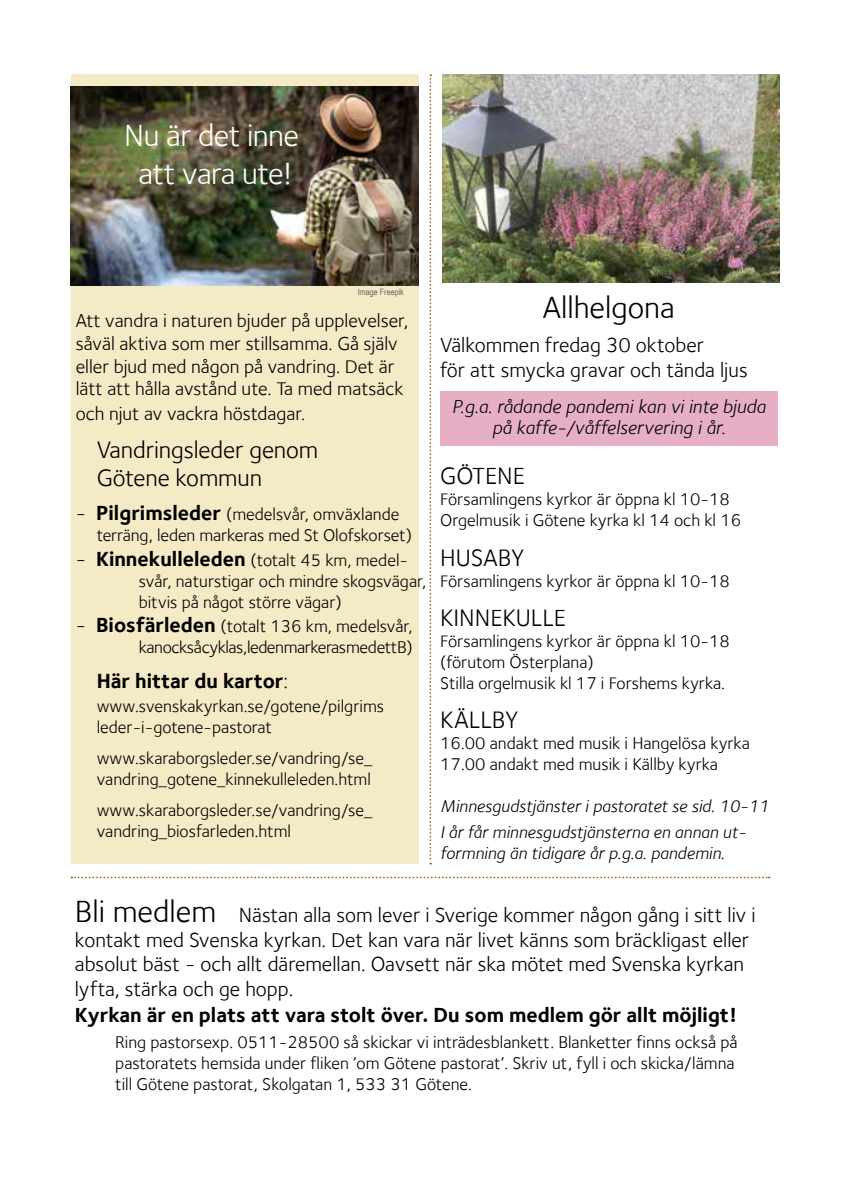
<style>
.page{position:relative;width:844px;height:1191px;background:#fff}
.page>*{position:absolute;margin:0;border:0;box-sizing:border-box;transform-origin:0 0}
.t1{font:31.5px/37.8px "Foundry Sterling";letter-spacing:-.015em;color:#fff;text-align:center}
.t2{font:31.5px "Foundry Sterling";color:#000}
.t3{font:24.5px/28px "Foundry Sterling";letter-spacing:-.005em;color:#000}
.t4{font:21px/24.7px "Foundry Sterling";color:#000}
.t5{font:700 21px "Foundry Sterling";color:#000}
.t6{font:19.25px/22.8px "Foundry Sterling";color:#000}
.t7{font:italic 19.25px/21px "Foundry Sterling";color:#000;text-align:center}
.t8{font:17.5px/21px "Foundry Sterling";color:#000}
.t9{font:italic 17.5px/25.9px "Foundry Sterling";color:#000}
.t10{font:17.5px/21px "Foundry Sterling";letter-spacing:-.025em;color:#000;text-align:right}
.t11{font:8.75px "Arial Narrow";color:#646363}
.s1{font-size:21px}
.s2{font-weight:700;font-size:21px}
.s3{font-weight:400}
.s4{font-size:31.5px}
</style>
<div class="page">
<div style="left:71px;top:74px;width:347px;height:790px;background:#f5eac6"></div>
<img style="left:70px;top:87px;width:348px;height:198px">
<div style="left:440px;top:391px;width:337px;height:55px;background:#e7afc5"></div>
<img style="left:442px;top:74px;width:337px;height:208px">
<svg style="left:429px;top:74px;width:2px;height:790px"></svg>
<svg style="left:71px;top:876px;width:698px;height:2px"></svg>
<h1 class="t1" style="left:124px;top:116px;width:176px">Nu är det inne att vara ute!</h1>
<p class="t11" style="left:358px;top:285px;width:47px">Image Freepik</p>
<p class="t6" style="left:76px;top:309px;width:334px">Att vandra i naturen bjuder på upplevelser, såväl aktiva som mer stillsamma. Gå själv eller bjud med någon på vandring. Det är lätt att hålla avstånd ute. Ta med matsäck</p>
<p class="t6" style="left:76px;top:402px;width:231px">och njut av vackra höstdagar.</p>
<h2 class="t3" style="left:97px;top:435px;width:223px">Vandringsleder genom<br>Götene kommun</h2>
<p class="t8" style="left:97px;top:504px;width:317px;text-indent:-21px"><span class="s1">-</span> <span class="s2">Pilgrimsleder</span> (medelsvår, omväxlande terräng, leden markeras med St Olofskorset)</p>
<p class="t8" style="left:139px;top:549px;width:289px;text-indent:-63px"><span class="s1">-</span> <span class="s2">Kinnekulleleden</span> (totalt 45 km, medel&shy;svår, naturstigar och mindre skogsvägar, bitvis på något större vägar)</p>
<p class="t10" style="left:76px;top:616px;width:338px"><span class="s1">-</span> <span class="s2">Biosfärleden</span> (totalt 136 km, medelsvår, kan också cyklas, leden markeras med ett B)</p>
<p class="t5" style="left:97px;top:668px;width:193px">Här hittar du kartor<span class="s3">:</span></p>
<p class="t8" style="left:97px;top:695px;width:289px">www.svenskakyrkan.se/gotene/pilgrims leder-i-gotene-pastorat</p>
<p class="t8" style="left:97px;top:747px;width:277px">www.skaraborgsleder.se/vandring/se_ vandring_gotene_kinnekulleleden.html</p>
<p class="t8" style="left:97px;top:799px;width:277px">www.skaraborgsleder.se/vandring/se_ vandring_biosfarleden.html</p>
<h1 class="t2" style="left:542px;top:289px;width:133px">Allhelgona</h1>
<p class="t4" style="left:440px;top:333px;width:309px">Välkommen fredag 30 oktober<br>för att smycka gravar och tända ljus</p>
<p class="t7" style="left:452px;top:396px;width:315px">P.g.a. rådande pandemi kan vi inte bjuda på kaffe-/våffelservering i år.</p>
<h2 class="t3" style="left:440px;top:462px;width:86px">GÖTENE</h2>
<p class="t8" style="left:440px;top:489px;width:302px">Församlingens kyrkor är öppna kl 10-18<br>Orgelmusik i Götene kyrka kl 14 och kl 16</p>
<h2 class="t3" style="left:440px;top:543px;width:85px">HUSABY</h2>
<p class="t8" style="left:440px;top:570px;width:291px">Församlingens kyrkor är öppna kl 10-18</p>
<h2 class="t3" style="left:440px;top:603px;width:127px">KINNEKULLE</h2>
<p class="t8" style="left:440px;top:630px;width:291px">Församlingens kyrkor är öppna kl 10-18 (förutom Österplana)<br>Stilla orgelmusik kl 17 i Forshems kyrka.</p>
<h2 class="t3" style="left:440px;top:706px;width:79px">KÄLLBY</h2>
<p class="t8" style="left:440px;top:733px;width:311px">16.00 andakt med musik i Hangelösa kyrka<br>17.00 andakt med musik i Källby kyrka</p>
<p class="t9" style="left:440px;top:793px;width:330px">Minnesgudstjänster i pastoratet se sid. 10-11<br>I år får minnesgudstjänsterna en annan ut-</p>
<p class="t9" style="left:440px;top:840px;width:286px">formning än tidigare år p.g.a. pandemin.</p>
<p class="t4" style="left:75px;top:902px;width:682px"><span class="s4">Bli medlem</span> Nästan alla som lever i Sverige kommer någon gång i sitt liv i kontakt med Svenska kyrkan. Det kan vara när livet känns som bräckligast eller absolut bäst - och allt däremellan. Oavsett när ska mötet med Svenska kyrkan lyfta, stärka och ge hopp.</p>
<p class="t5" style="left:75px;top:1002px;width:663px">Kyrkan är en plats att vara stolt över. Du som medlem gör allt möjligt!</p>
<p class="t8" style="left:115px;top:1031px;width:623px">Ring pastorsexp. 0511-28500 så skickar vi inträdesblankett. Blanketter finns också på pastoratets hemsida under fliken ’om Götene pastorat’. Skriv ut, fyll i och skicka/lämna till Götene pastorat, Skolgatan 1, 533 31 Götene.</p>
</div>
